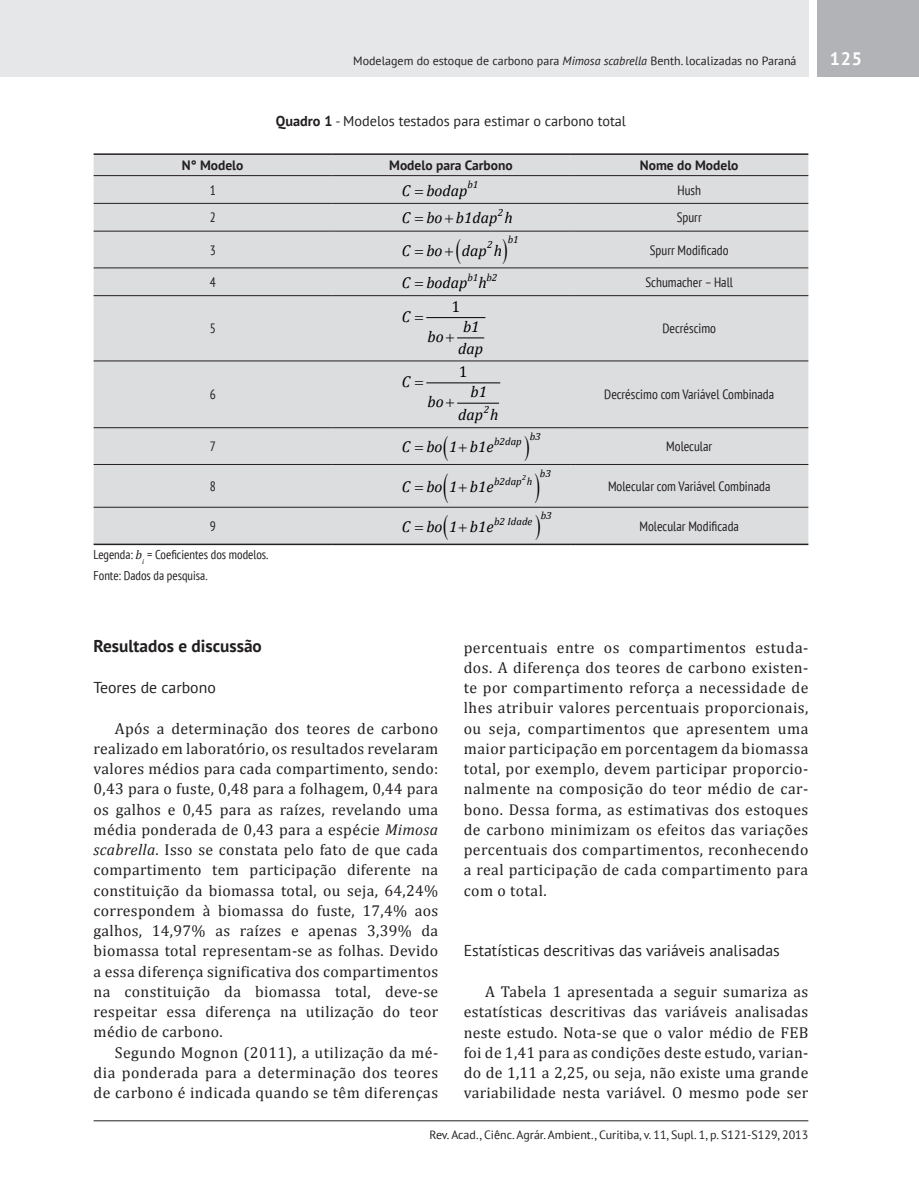
<style>
.page{position:relative;width:919px;height:1191px;background:#fff}
.page>*{position:absolute;margin:0;border:0;box-sizing:border-box;transform-origin:0 0}
.t1{font:700 18px "PT Sans";color:#fff}
.t2{font:700 17.25px "PT Sans";color:#231f20}
.t3{font:15.75px/20.2px "Cambria";letter-spacing:.02em;color:#231f20;text-align:justify}
.t4{font:italic 15.75px "Cambria";letter-spacing:-.005em;color:#000001}
.t5{font:15.75px "PT Sans";color:#231f20}
.t6{font:15.75px "Cambria Math";color:#000001}
.t7{font:14.25px "PT Sans";color:#231f20}
.t8{font:condensed 13.5px "PT Sans";color:#231f20}
.t9{font:700 13.5px "PT Sans";color:#231f20}
.t10{font:condensed 12.75px/20.2px "PT Sans";color:#231f20}
.t11{font:12px "PT Sans";color:#231f20}
.t12{font:italic 10.5px "Cambria";color:#000001}
.t13{font:italic 7.5px "Cambria";color:#000001}
.s1{font-style:italic}
.s2{font-weight:700}
.s3{font-family:"Cambria";font-style:italic;font-stretch:normal}
</style>
<div class="page">
<hr style="left:94px;top:1120px;width:714px;height:1px;background:#231f20">
<div style="left:0;top:0;width:808px;height:77px;background:#e6e7e9"></div>
<div style="left:816px;top:0;width:102px;height:77px;background:#b2b3b7"></div>
<div style="left:94px;top:155px;width:714px;height:388px;background:#dcdddf"></div>
<hr style="left:94px;top:175px;width:238px;height:1px;background:#231f20">
<hr style="left:332px;top:175px;width:238px;height:1px;background:#231f20">
<hr style="left:570px;top:175px;width:238px;height:1px;background:#231f20">
<hr style="left:94px;top:203px;width:238px;height:1px;background:#231f20">
<hr style="left:332px;top:203px;width:238px;height:1px;background:#231f20">
<hr style="left:570px;top:203px;width:238px;height:1px;background:#231f20">
<hr style="left:94px;top:231px;width:238px;height:1px;background:#231f20">
<hr style="left:332px;top:231px;width:238px;height:1px;background:#231f20">
<hr style="left:570px;top:231px;width:238px;height:1px;background:#231f20">
<hr style="left:94px;top:267px;width:238px;height:1px;background:#231f20">
<hr style="left:332px;top:267px;width:238px;height:1px;background:#231f20">
<hr style="left:570px;top:267px;width:238px;height:1px;background:#231f20">
<hr style="left:94px;top:295px;width:238px;height:1px;background:#231f20">
<hr style="left:332px;top:295px;width:238px;height:1px;background:#231f20">
<hr style="left:570px;top:295px;width:238px;height:1px;background:#231f20">
<hr style="left:94px;top:360px;width:238px;height:1px;background:#231f20">
<hr style="left:332px;top:360px;width:238px;height:1px;background:#231f20">
<hr style="left:570px;top:360px;width:238px;height:1px;background:#231f20">
<hr style="left:94px;top:427px;width:238px;height:1px;background:#231f20">
<hr style="left:332px;top:427px;width:238px;height:1px;background:#231f20">
<hr style="left:570px;top:427px;width:238px;height:1px;background:#231f20">
<hr style="left:94px;top:464px;width:238px;height:1px;background:#231f20">
<hr style="left:332px;top:464px;width:238px;height:1px;background:#231f20">
<hr style="left:570px;top:464px;width:238px;height:1px;background:#231f20">
<hr style="left:94px;top:507px;width:238px;height:1px;background:#231f20">
<hr style="left:332px;top:507px;width:238px;height:1px;background:#231f20">
<hr style="left:570px;top:507px;width:238px;height:1px;background:#231f20">
<hr style="left:94px;top:153px;width:238px;height:2px;background:#231f20">
<hr style="left:332px;top:153px;width:238px;height:2px;background:#231f20">
<hr style="left:570px;top:153px;width:238px;height:2px;background:#231f20">
<hr style="left:94px;top:543px;width:238px;height:2px;background:#231f20">
<hr style="left:332px;top:543px;width:238px;height:2px;background:#231f20">
<hr style="left:570px;top:543px;width:238px;height:2px;background:#231f20">
<hr style="left:427px;top:317px;width:58px;height:1px;background:#000001">
<hr style="left:457px;top:403px;width:41px;height:1px;background:#000001">
<hr style="left:427px;top:382px;width:72px;height:1px;background:#000001">
<svg style="left:415px;top:190px;width:8px;height:3px"></svg>
<svg style="left:415px;top:217px;width:8px;height:4px"></svg>
<svg style="left:445px;top:215px;width:8px;height:8px"></svg>
<svg style="left:415px;top:250px;width:8px;height:3px"></svg>
<svg style="left:445px;top:239px;width:15px;height:25px"></svg>
<svg style="left:502px;top:239px;width:5px;height:25px"></svg>
<svg style="left:415px;top:282px;width:8px;height:3px"></svg>
<svg style="left:415px;top:316px;width:8px;height:3px"></svg>
<svg style="left:446px;top:334px;width:37px;height:8px"></svg>
<svg style="left:415px;top:381px;width:8px;height:3px"></svg>
<svg style="left:446px;top:399px;width:8px;height:8px"></svg>
<svg style="left:415px;top:446px;width:8px;height:4px"></svg>
<svg style="left:459px;top:444px;width:8px;height:8px"></svg>
<svg style="left:443px;top:435px;width:5px;height:26px"></svg>
<svg style="left:525px;top:435px;width:4px;height:26px"></svg>
<svg style="left:415px;top:486px;width:8px;height:3px"></svg>
<svg style="left:459px;top:483px;width:8px;height:9px"></svg>
<svg style="left:443px;top:473px;width:5px;height:30px"></svg>
<svg style="left:535px;top:473px;width:4px;height:30px"></svg>
<svg style="left:415px;top:526px;width:8px;height:3px"></svg>
<svg style="left:459px;top:523px;width:8px;height:8px"></svg>
<svg style="left:443px;top:515px;width:5px;height:25px"></svg>
<svg style="left:535px;top:515px;width:5px;height:25px"></svg>
<p class="t11" style="left:353px;top:53px;width:445px">Modelagem do estoque de carbono para <span class="s1">Mimosa scabrella</span> Benth. localizadas no Paraná</p>
<p class="t1" style="left:829px;top:47px;width:34px">125</p>
<p class="t7" style="left:276px;top:112px;width:352px"><span class="s2">Quadro 1</span> - Modelos testados para estimar o carbono total</p>
<p class="t9" style="left:182px;top:156px;width:63px">N° Modelo</p>
<p class="t9" style="left:389px;top:156px;width:125px">Modelo para Carbono</p>
<p class="t9" style="left:640px;top:156px;width:100px">Nome do Modelo</p>
<p class="t8" style="left:210px;top:181px;width:8px">1</p>
<p class="t12" style="left:467px;top:178px;width:12px">b1</p>
<p class="t4" style="left:402px;top:180px;width:67px">C bodap</p>
<p class="t8" style="left:677px;top:181px;width:25px">Hush</p>
<p class="t8" style="left:210px;top:209px;width:8px">2</p>
<p class="t12" style="left:498px;top:206px;width:7px">2</p>
<p class="t4" style="left:402px;top:208px;width:112px">C bo b1dap h</p>
<p class="t8" style="left:676px;top:209px;width:26px">Spurr</p>
<p class="t8" style="left:210px;top:241px;width:8px">3</p>
<p class="t12" style="left:507px;top:233px;width:12px">b1</p>
<p class="t12" style="left:487px;top:238px;width:7px">2</p>
<p class="t4" style="left:402px;top:240px;width:102px">C bo dap h</p>
<p class="t8" style="left:649px;top:241px;width:80px">Spurr Modificado</p>
<p class="t8" style="left:210px;top:273px;width:8px">4</p>
<p class="t12" style="left:467px;top:271px;width:31px">b1 b2</p>
<p class="t4" style="left:402px;top:273px;width:86px">C bodap h</p>
<p class="t8" style="left:645px;top:273px;width:89px">Schumacher – Hall</p>
<p class="t8" style="left:210px;top:320px;width:8px">5</p>
<p class="t4" style="left:402px;top:306px;width:10px">C</p>
<p class="t4" style="left:427px;top:327px;width:18px">bo</p>
<p class="t6" style="left:451px;top:297px;width:10px">1</p>
<p class="t4" style="left:463px;top:317px;width:18px">b1</p>
<p class="t4" style="left:458px;top:339px;width:26px">dap</p>
<p class="t8" style="left:662px;top:320px;width:55px">Decréscimo</p>
<p class="t8" style="left:210px;top:386px;width:8px">6</p>
<p class="t4" style="left:402px;top:372px;width:10px">C</p>
<p class="t4" style="left:427px;top:392px;width:18px">bo</p>
<p class="t6" style="left:459px;top:362px;width:10px">1</p>
<p class="t4" style="left:470px;top:382px;width:18px">b1</p>
<p class="t12" style="left:483px;top:403px;width:7px">2</p>
<p class="t4" style="left:458px;top:405px;width:42px">dap h</p>
<p class="t8" style="left:604px;top:386px;width:171px">Decréscimo com Variável Combinada</p>
<p class="t8" style="left:210px;top:438px;width:8px">7</p>
<p class="t12" style="left:530px;top:430px;width:12px">b3</p>
<p class="t12" style="left:494px;top:435px;width:29px">b2dap</p>
<p class="t4" style="left:402px;top:437px;width:93px">C bo 1 b1e</p>
<p class="t8" style="left:666px;top:438px;width:47px">Molecular</p>
<p class="t8" style="left:210px;top:477px;width:8px">8</p>
<p class="t12" style="left:540px;top:467px;width:12px">b3</p>
<p class="t13" style="left:522px;top:473px;width:5px">2</p>
<p class="t12" style="left:494px;top:475px;width:40px">b2dap h</p>
<p class="t4" style="left:402px;top:477px;width:93px">C bo 1 b1e</p>
<p class="t8" style="left:608px;top:477px;width:164px">Molecular com Variável Combinada</p>
<p class="t8" style="left:210px;top:517px;width:8px">9</p>
<p class="t12" style="left:540px;top:509px;width:12px">b3</p>
<p class="t12" style="left:494px;top:514px;width:40px">b2 Idade</p>
<p class="t4" style="left:402px;top:516px;width:93px">C bo 1 b1e</p>
<p class="t8" style="left:639px;top:517px;width:101px">Molecular Modificada</p>
<p class="t10" style="left:94px;top:544px;width:176px">Legenda: <span class="s3">b</span><sub>i</sub> = Coeficientes dos modelos.<br>Fonte: Dados da pesquisa.</p>
<p class="t2" style="left:94px;top:635px;width:170px">Resultados e discussão</p>
<p class="t5" style="left:94px;top:677px;width:124px">Teores de carbono</p>
<p class="t3" style="left:94px;top:718px;width:346px;text-indent:21px">Após a determinação dos teores de carbono realizado em laboratório, os resultados revelaram valores médios para cada compartimento, sendo:<br>0,43 para o fuste, 0,48 para a folhagem, 0,44 para os galhos e 0,45 para as raízes, revelando uma média ponderada de 0,43 para a espécie <span class="s1">Mimosa scabrella</span>. Isso se constata pelo fato de que cada compartimento tem participação diferente na constituição da biomassa total, ou seja, 64,24% correspondem à biomassa do fuste, 17,4% aos galhos, 14,97% as raízes e apenas 3,39% da biomassa total representam-se as folhas. Devido a essa diferença significativa dos compartimentos na constituição da biomassa total, deve-se respeitar essa diferença na utilização do teor médio de carbono.</p>
<p class="t3" style="left:94px;top:1042px;width:346px;text-indent:21px">Segundo Mognon (2011), a utilização da mé&shy;dia ponderada para a determinação dos teores de carbono é indicada quando se têm diferenças</p>
<p class="t3" style="left:463px;top:637px;width:346px">percentuais entre os compartimentos estuda&shy;dos. A diferença dos teores de carbono existen&shy;te por compartimento reforça a necessidade de lhes atribuir valores percentuais proporcionais, ou seja, compartimentos que apresentem uma maior participação em porcentagem da biomassa total, por exemplo, devem participar proporcio&shy;nalmente na composição do teor médio de car&shy;bono. Dessa forma, as estimativas dos estoques de carbono minimizam os efeitos das variações percentuais dos compartimentos, reconhecendo a real participação de cada compartimento para com o total.</p>
<p class="t5" style="left:463px;top:940px;width:317px">Estatísticas descritivas das variáveis analisadas</p>
<p class="t3" style="left:463px;top:981px;width:346px;text-indent:21px">A Tabela 1 apresentada a seguir sumariza as estatísticas descritivas das variáveis analisadas neste estudo. Nota-se que o valor médio de FEB foi de 1,41 para as condições deste estudo, varian&shy;do de 1,11 a 2,25, ou seja, não existe uma grande variabilidade nesta variável. O mesmo pode ser</p>
<p class="t11" style="left:429px;top:1126px;width:380px">Rev. Acad., Ciênc. Agrár. Ambient., Curitiba, v. 11, Supl. 1, p. S121-S129, 2013</p>
</div>
